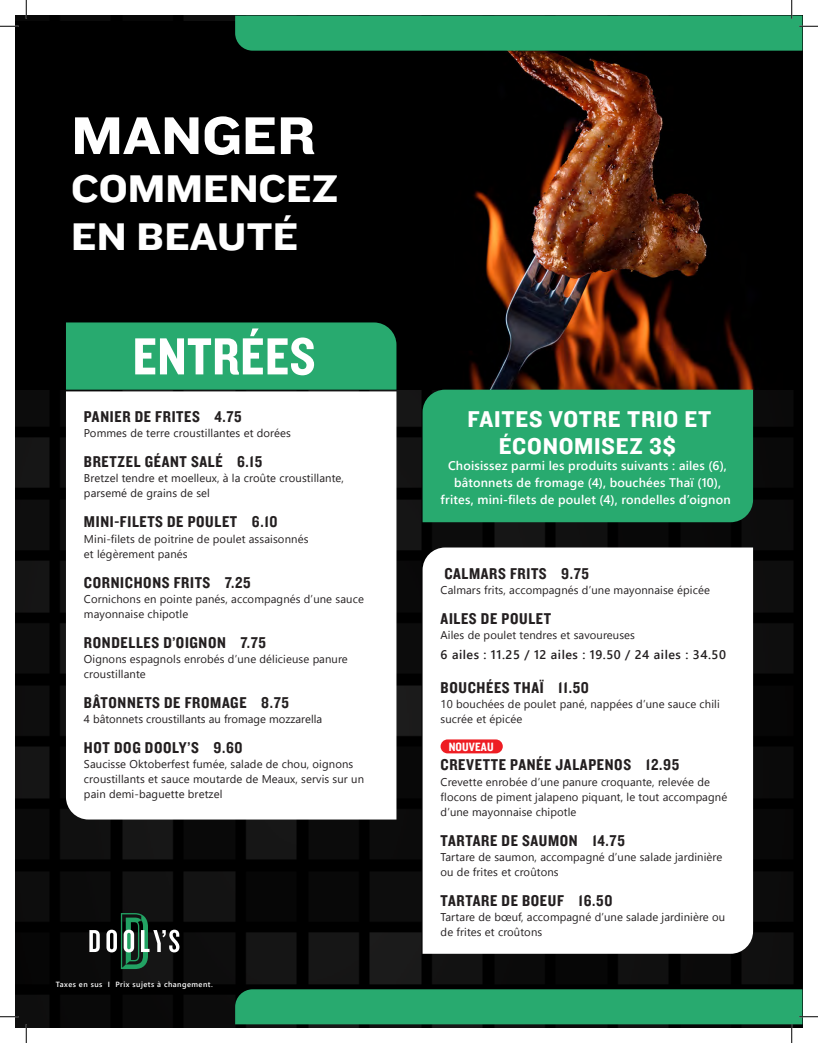
<style>
.page{position:relative;width:818px;height:1043px;background:#fff}
.page>*{position:absolute;margin:0;border:0;box-sizing:border-box;transform-origin:0 0}
.t1{font:55px "Knockout 52 Cruiserweight";color:#fff}
.Description_Produit{font:54.12px "Knockout 50 Welterweight";letter-spacing:.01em;color:#fff}
.t2{font:40px "Knockout 52 Cruiserweight";color:#fff}
.Description_Produit-2{font:23.75px/26.9px "Knockout 51 Middleweight";letter-spacing:.03em;color:#fff;text-align:center}
.Description_Produit-3{font:16.25px "Knockout 50 Welterweight";letter-spacing:.04em;color:#231f20}
.Titre_Produit{font:16.25px "Knockout 50 Welterweight";letter-spacing:.04em;color:#231f20}
.Description_Produit-4{font:600 12.5px/16.9px "Segoe UI";letter-spacing:.015em;color:#fff;text-align:center}
.Description_Produit-5{font:600 12.5px "Segoe UI";letter-spacing:.04em;color:#231f20}
.Description_Produit-6{font:12.5px "Knockout 50 Welterweight";letter-spacing:.01em;color:#fff}
.Description_Produit-7{font:11.25px/15px "Segoe UI Historic";letter-spacing:.01em;color:#231f20}
.Description_Produit-8{font:11.25px/15px "Segoe UI";letter-spacing:.01em;color:#231f20}
.Titre_Produit-2{font:11.25px "Segoe UI Historic";letter-spacing:.01em;color:#231f20}
.Description_Produit-9{font:600 7.5px "Segoe UI";letter-spacing:.06em;color:#fff}
</style>
<div class="page">
<img style="left:15px;top:15px;width:787px;height:1013px">
<img style="left:15px;top:22px;width:787px;height:367px">
<svg style="left:422px;top:547px;width:331px;height:406px"></svg>
<svg style="left:66px;top:391px;width:330px;height:428px"></svg>
<div style="left:66px;top:322px;width:330px;height:67px;background:#28aa6f"></div>
<div style="left:422px;top:389px;width:331px;height:133px;background:#28aa6f"></div>
<svg style="left:89px;top:930px;width:11px;height:22px"></svg>
<svg style="left:106px;top:913px;width:73px;height:56px;background:#35493f"></svg>
<div style="left:440px;top:739px;width:62px;height:14px;background:#ee1d23;border-radius:7px"></div>
<svg style="left:0;top:26px;width:19px;height:1px"></svg>
<svg style="left:0;top:1016px;width:19px;height:1px"></svg>
<svg style="left:26px;top:0;width:1px;height:19px"></svg>
<svg style="left:26px;top:1024px;width:1px;height:18px"></svg>
<svg style="left:235px;top:0;width:583px;height:51px"></svg>
<svg style="left:235px;top:989px;width:583px;height:53px"></svg>
<p class="t1" style="left:71px;top:97px;width:246px">MANGER</p>
<p class="t2" style="left:71px;top:161px;width:268px">COMMENCEZ</p>
<p class="t2" style="left:71px;top:209px;width:228px">EN BEAUTÉ</p>
<p class="Description_Produit" style="left:133px;top:321px;width:184px">ENTRÉES</p>
<p class="Titre_Produit" style="left:84px;top:406px;width:159px">PANIER DE FRITES 4.75</p>
<p class="Description_Produit-8" style="left:84px;top:425px;width:208px">Pommes de terre croustillantes et dorées</p>
<p class="Description_Produit-3" style="left:84px;top:451px;width:180px">BRETZEL GÉANT SALÉ 6.15</p>
<p class="Description_Produit-8" style="left:84px;top:470px;width:261px">Bretzel tendre et moelleux, à la croûte croustillante, parsemé de grains de sel</p>
<p class="Description_Produit-3" style="left:84px;top:511px;width:195px">MINI-FILETS DE POULET 6.10</p>
<p class="Description_Produit-7" style="left:84px;top:531px;width:226px">Mini-filets de poitrine de poulet assaisonnés</p>
<p class="Description_Produit-7" style="left:84px;top:546px;width:105px">et légèrement panés</p>
<p class="Description_Produit-3" style="left:84px;top:571px;width:168px">CORNICHONS FRITS 7.25</p>
<p class="Description_Produit-7" style="left:84px;top:591px;width:281px">Cornichons en pointe panés, accompagnés d’une sauce mayonnaise chipotle</p>
<p class="Description_Produit-3" style="left:84px;top:631px;width:183px">RONDELLES D’OIGNON 7.75</p>
<p class="Description_Produit-7" style="left:84px;top:651px;width:265px">Oignons espagnols enrobés d’une délicieuse panure croustillante</p>
<p class="Description_Produit-3" style="left:84px;top:691px;width:206px">BÂTONNETS DE FROMAGE 8.75</p>
<p class="Description_Produit-8" style="left:84px;top:710px;width:240px">4 bâtonnets croustillants au fromage mozzarella</p>
<p class="Description_Produit-3" style="left:84px;top:736px;width:160px">HOT DOG DOOLY’S 9.60</p>
<p class="Description_Produit-8" style="left:84px;top:755px;width:281px">Saucisse Oktoberfest fumée, salade de chou, oignons croustillants et sauce moutarde de Meaux, servis sur un pain demi-baguette bretzel</p>
<p class="Description_Produit-9" style="left:56px;top:976px;width:158px">Taxes en sus I Prix sujets à changement.</p>
<p class="Description_Produit-2" style="left:467px;top:404px;width:245px">FAITES VOTRE TRIO ET<br>ÉCONOMISEZ 3$</p>
<p class="Description_Produit-4" style="left:448px;top:456px;width:280px">Choisissez parmi les produits suivants : ailes (6),</p>
<p class="Description_Produit-4" style="left:440px;top:473px;width:291px">bâtonnets de fromage (4), bouchées Thaï (10), frites, mini-filets de poulet (4), rondelles d’oignon</p>
<p class="Description_Produit-3" style="left:444px;top:562px;width:146px">CALMARS FRITS 9.75</p>
<p class="Description_Produit-7" style="left:440px;top:582px;width:271px">Calmars frits, accompagnés d’une mayonnaise épicée</p>
<p class="Description_Produit-3" style="left:440px;top:607px;width:112px">AILES DE POULET</p>
<p class="Titre_Produit-2" style="left:440px;top:628px;width:196px">Ailes de poulet tendres et savoureuses</p>
<p class="Description_Produit-5" style="left:440px;top:643px;width:287px">6 ailes : 11.25 / 12 ailes : 19.50 / 24 ailes : 34.50</p>
<p class="Description_Produit-3" style="left:440px;top:677px;width:150px">BOUCHÉES THAÏ 11.50</p>
<p class="Description_Produit-7" style="left:440px;top:696px;width:281px">10 bouchées de poulet pané, nappées d’une sauce chili sucrée et épicée</p>
<p class="Description_Produit-3" style="left:440px;top:754px;width:240px">CREVETTE PANÉE JALAPENOS 12.95</p>
<p class="Description_Produit-7" style="left:440px;top:774px;width:288px">Crevette enrobée d’une panure croquante, relevée de flocons de piment jalapeno piquant, le tout accompagné d’une mayonnaise chipotle</p>
<p class="Description_Produit-3" style="left:440px;top:829px;width:186px">TARTARE DE SAUMON 14.75</p>
<p class="Description_Produit-7" style="left:440px;top:849px;width:283px">Tartare de saumon, accompagné d’une salade jardinière ou de frites et croûtons</p>
<p class="Description_Produit-3" style="left:440px;top:889px;width:173px">TARTARE DE BOEUF 16.50</p>
<p class="Description_Produit-7" style="left:440px;top:909px;width:286px">Tartare de bœuf, accompagné d’une salade jardinière ou de frites et croûtons</p>
<p class="Description_Produit-6" style="left:448px;top:739px;width:46px">NOUVEAU</p>
</div>
